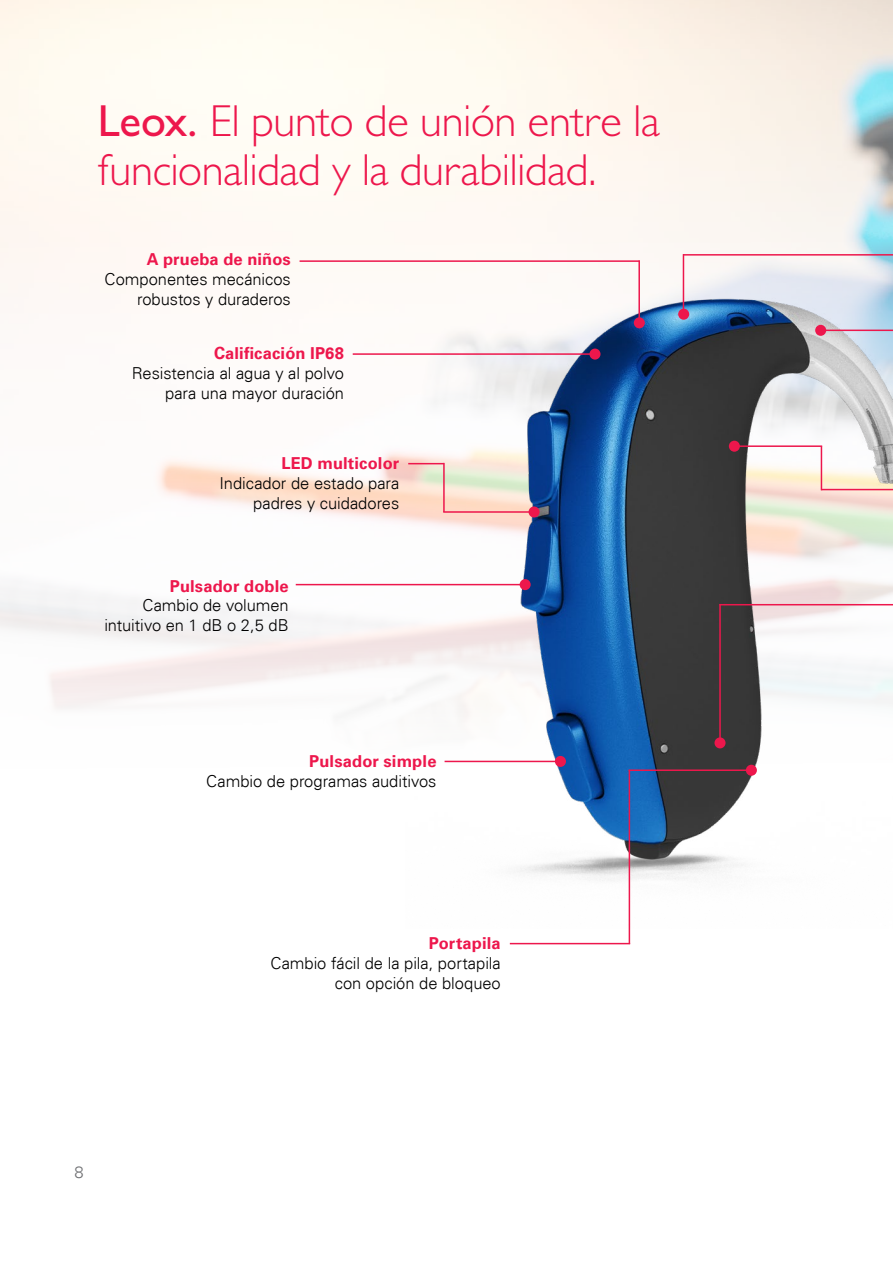
<style>
.page{position:relative;width:893px;height:1263px;background:#fff}
.page>*{position:absolute;margin:0;border:0;box-sizing:border-box;transform-origin:0 0}
.t1{font:300 45px/49.5px "Gill Sans MT Pro";letter-spacing:-.01em;color:#ed174c}
.t2{font:300 16.5px/19.8px "Univers Com 45";color:#000;text-align:right}
.t3{font:700 16.5px "Univers Com 65";letter-spacing:.01em;color:#ed174c}
.t4{font:300 16.5px "Univers Com 45";color:#6d6e71}
.s1{font-weight:500}
</style>
<div class="page">
<img style="left:405px;top:274px;width:488px;height:654px">
<div style="left:678px;top:309px;width:11px;height:11px;background:#ed174c;border-radius:50%"></div>
<div style="left:634px;top:317px;width:11px;height:11px;background:#ed174c;border-radius:50%"></div>
<div style="left:815px;top:325px;width:11px;height:11px;background:#ed174c;border-radius:50%"></div>
<hr style="left:683px;top:254px;width:1px;height:57px;background:#ed174c">
<hr style="left:638px;top:260px;width:2px;height:63px;background:#ed174c">
<div style="left:714px;top:737px;width:11px;height:11px;background:#ed174c;border-radius:50%"></div>
<div style="left:746px;top:765px;width:11px;height:11px;background:#ed174c;border-radius:50%"></div>
<div style="left:729px;top:441px;width:11px;height:11px;background:#ed174c;border-radius:50%"></div>
<hr style="left:719px;top:604px;width:174px;height:1px;background:#ed174c">
<hr style="left:821px;top:489px;width:72px;height:1px;background:#ed174c">
<hr style="left:683px;top:254px;width:210px;height:2px;background:#ed174c">
<hr style="left:821px;top:330px;width:72px;height:1px;background:#ed174c">
<hr style="left:821px;top:446px;width:1px;height:44px;background:#ed174c">
<hr style="left:719px;top:604px;width:2px;height:139px;background:#ed174c">
<hr style="left:738px;top:445px;width:84px;height:2px;background:#ed174c">
<div style="left:589px;top:349px;width:11px;height:11px;background:#ed174c;border-radius:50%"></div>
<div style="left:529px;top:506px;width:11px;height:11px;background:#ed174c;border-radius:50%"></div>
<div style="left:520px;top:579px;width:11px;height:11px;background:#ed174c;border-radius:50%"></div>
<div style="left:555px;top:756px;width:11px;height:11px;background:#ed174c;border-radius:50%"></div>
<hr style="left:353px;top:353px;width:242px;height:2px;background:#ed174c">
<hr style="left:300px;top:260px;width:340px;height:2px;background:#ed174c">
<hr style="left:408px;top:463px;width:36px;height:1px;background:#ed174c">
<hr style="left:443px;top:463px;width:2px;height:49px;background:#ed174c">
<hr style="left:445px;top:761px;width:115px;height:1px;background:#ed174c">
<hr style="left:510px;top:943px;width:120px;height:1px;background:#ed174c">
<hr style="left:629px;top:769px;width:118px;height:2px;background:#ed174c">
<hr style="left:629px;top:770px;width:1px;height:174px;background:#ed174c">
<hr style="left:296px;top:584px;width:227px;height:1px;background:#ed174c">
<hr style="left:443px;top:511px;width:91px;height:2px;background:#ed174c">
<h1 class="t1" style="left:98px;top:95px;width:564px"><span class="s1">Leox.</span> El punto de unión entre la funcionalidad y la durabilidad.</h1>
<p class="t3" style="left:147px;top:250px;width:145px">A prueba de niños</p>
<p class="t2" style="left:105px;top:269px;width:188px">Componentes mecánicos robustos y duraderos</p>
<p class="t3" style="left:214px;top:344px;width:131px">Calificación IP68</p>
<p class="t2" style="left:132px;top:363px;width:214px">Resistencia al agua y al polvo para una mayor duración</p>
<p class="t3" style="left:282px;top:453px;width:119px">LED multicolor</p>
<p class="t2" style="left:219px;top:473px;width:181px">Indicador de estado para padres y cuidadores</p>
<p class="t3" style="left:170px;top:576px;width:120px">Pulsador doble</p>
<p class="t2" style="left:104px;top:596px;width:186px">Cambio de volumen intuitivo en 1 dB o 2,5 dB</p>
<p class="t3" style="left:309px;top:751px;width:129px">Pulsador simple</p>
<p class="t2" style="left:206px;top:771px;width:232px">Cambio de programas auditivos</p>
<p class="t3" style="left:429px;top:933px;width:73px">Portapila</p>
<p class="t2" style="left:270px;top:953px;width:232px">Cambio fácil de la pila, portapila con opción de bloqueo</p>
<p class="t4" style="left:74px;top:1162px;width:11px">8</p>
</div>
